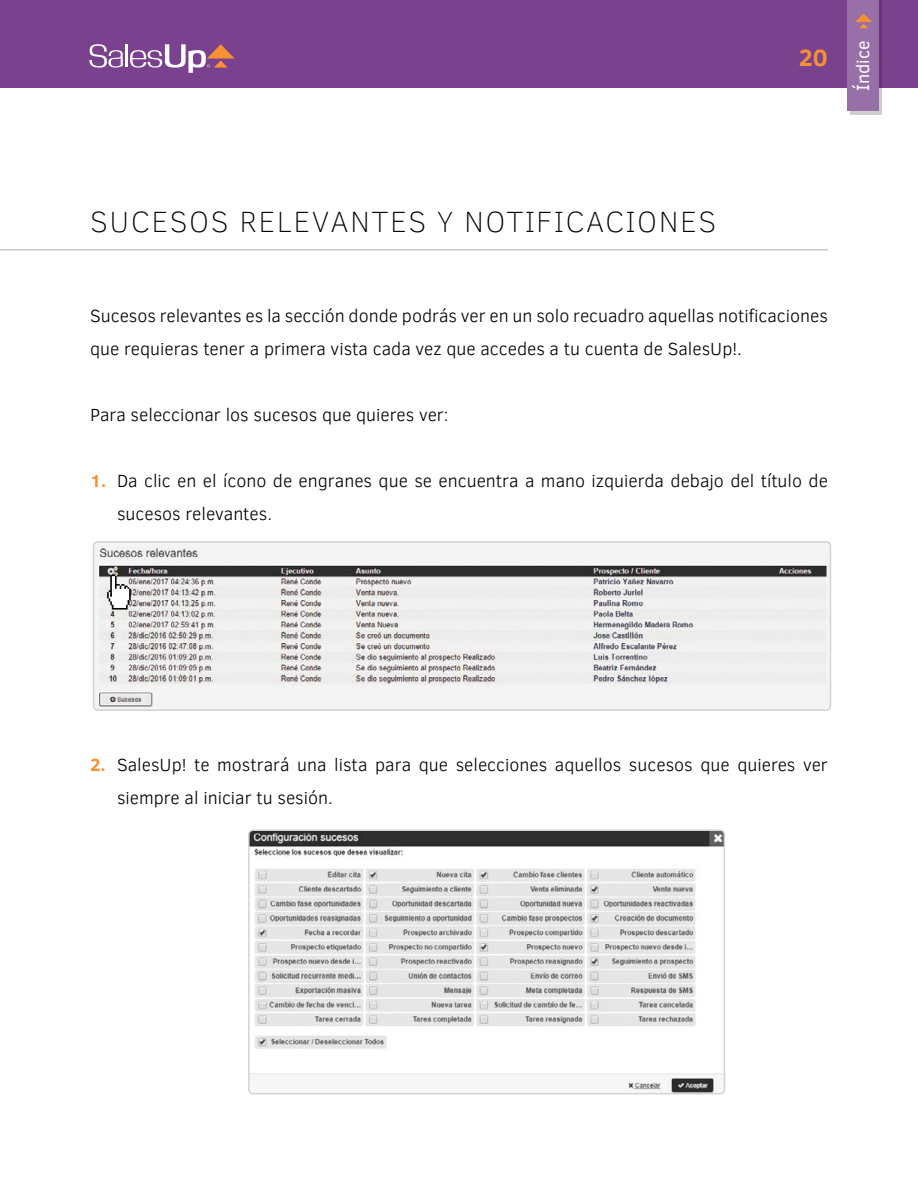
<style>
.page{position:relative;width:918px;height:1188px;background:#fff}
.page>*{position:absolute;margin:0;border:0;box-sizing:border-box;transform-origin:0 0}
.t1{font:100 30px "Clear Sans";letter-spacing:.05em;color:#000}
.t2{font:700 24px "Clear Sans";color:#f79131}
.t3{font:300 18px/33px "Clear Sans";color:#000}
.t4{font:18px "Clear Sans";color:#fff}
.s1{font-weight:700;color:#f79131}
</style>
<div class="page">
<div style="left:0;top:0;width:918px;height:88px;background:#7a428e"></div>
<svg style="left:89px;top:44px;width:34px;height:24px"></svg>
<hr style="left:126px;top:44px;width:2px;height:23px;background:#fff">
<svg style="left:130px;top:44px;width:105px;height:29px"></svg>
<svg style="left:850px;top:0;width:32px;height:115px"></svg>
<div style="left:848px;top:0;width:31px;height:111px;background:#9770a8"></div>
<svg style="left:855px;top:13px;width:17px;height:15px"></svg>
<img style="left:251px;top:832px;width:473px;height:262px">
<div style="left:248px;top:829px;width:477px;height:265px;border:2px solid #d1d3d4;border-radius:4px"></div>
<hr style="left:0;top:249px;width:828px;height:1px;background:#c9c9c9">
<img style="left:96px;top:544px;width:732px;height:164px">
<div style="left:93px;top:541px;width:738px;height:170px;border:2px solid #d1d3d4;border-radius:4px"></div>
<svg style="left:107px;top:574px;width:24px;height:36px"></svg>
<h1 class="t1" style="left:90px;top:202px;width:628px">SUCESOS RELEVANTES Y NOTIFICACIONES</h1>
<h2 class="t2" style="left:799px;top:40px;width:31px">20</h2>
<p class="t4" style="left:851px;top:91px;width:52px;rotate:-90deg">Índice</p>
<p class="t3" style="left:90px;top:299px;width:739px">Sucesos relevantes es la sección donde podrás ver en un solo recuadro aquellas notificaciones que requieras tener a primera vista cada vez que accedes a tu cuenta de SalesUp!.</p>
<p class="t3" style="left:90px;top:398px;width:360px">Para seleccionar los sucesos que quieres ver:</p>
<p class="t3" style="left:117px;top:464px;width:712px;text-indent:-27px"><span class="s1">1.</span> Da clic en el ícono de engranes que se encuentra a mano izquierda debajo del título de sucesos relevantes.</p>
<p class="t3" style="left:117px;top:748px;width:712px;text-indent:-27px"><span class="s1">2.</span> SalesUp! te mostrará una lista para que selecciones aquellos sucesos que quieres ver siempre al iniciar tu sesión.</p>
</div>
